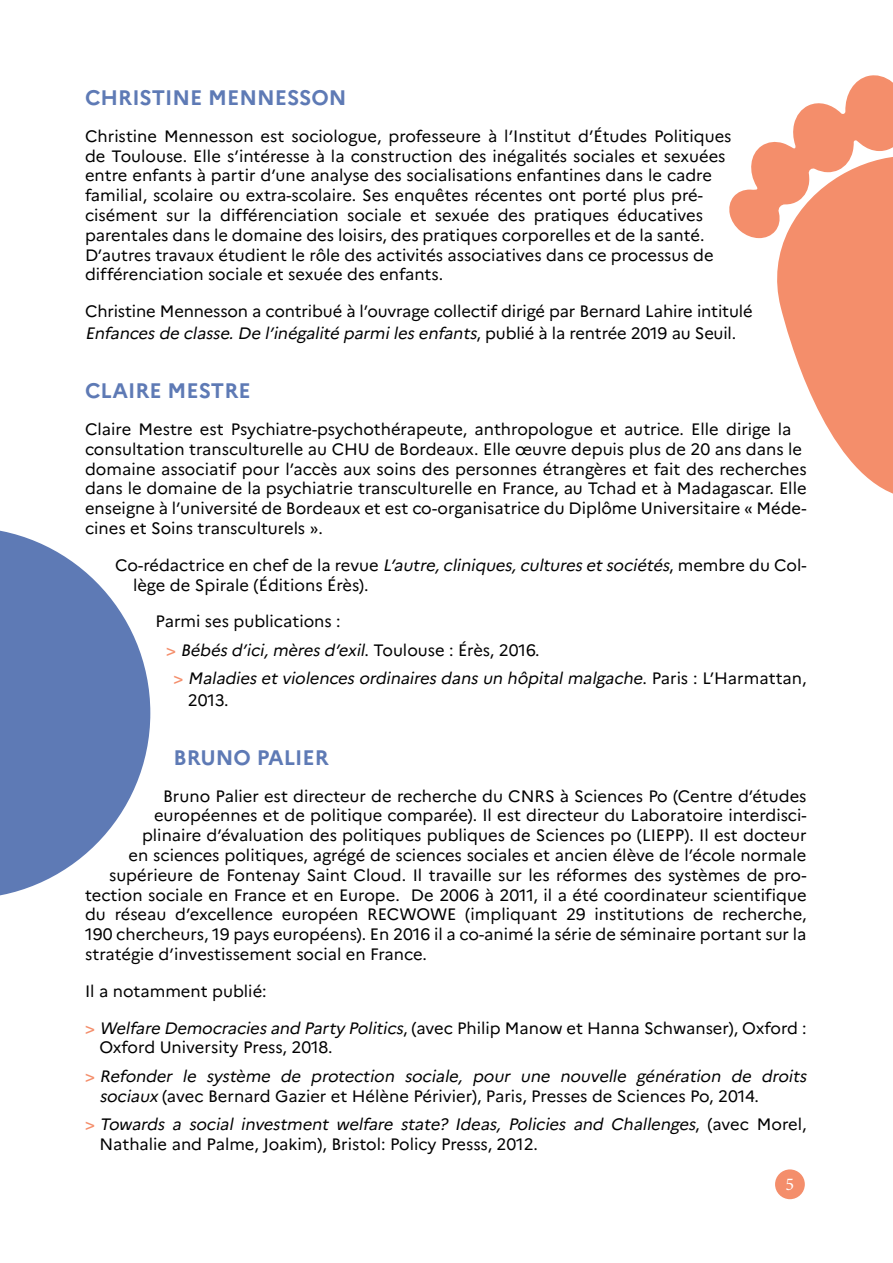
<style>
.page{position:relative;width:893px;height:1263px;background:#fff}
.page>*{position:absolute;margin:0;border:0;box-sizing:border-box;transform-origin:0 0}
.t1{font:700 21px "Marianne";color:#5e7ab5}
.t2{font:18px "Minion Pro";color:#fff}
.t3{font:16.5px/19.8px "Marianne";color:#000}
.t4{font:italic 16.5px/19.8px "Marianne";letter-spacing:-.225em;color:#000}
.s1{font-style:italic}
.s2{font-weight:500;font-style:normal;color:#f48e6b}
.s3{font-style:normal}
.s4{font-weight:500;color:#f48e6b}
</style>
<div class="page">
<div style="left:775px;top:1169px;width:30px;height:30px;background:#f48e6b;border-radius:50%"></div>
<svg style="left:729px;top:75px;width:164px;height:419px"></svg>
<svg style="left:0;top:530px;width:150px;height:366px;fill:#5e7ab5"></svg>
<p class="t1" style="left:85px;top:85px;width:58px">CH RISTI</p>
<p class="t1" style="left:173px;top:85px;width:175px">NE MENNESSON</p>
<p class="t3" style="left:85px;top:126px;width:648px">Christine Mennesson est sociologue, professeure à l’I nstitut d’Études Politiques de Toulouse. E lle s’intéresse à la construction des inégalités sociales et sexuées entre enfants à partir d’une analyse des socialisations enfantines dans le cadre familial, scolaire ou extra-scolaire. Ses enquêtes récentes ont porté plus pré&shy;cisément sur la différenciation sociale et sexuée des pratiques éducatives parentales dans le domaine des loisirs, des pratiques corporelles et de la santé.<br>D’autres travaux étudient le rôle des activités associatives dans ce processus de différenciation sociale et sexuée des enfants.</p>
<p class="t3" style="left:85px;top:301px;width:669px;line-height:21.6px">Christine Mennesson a contribué à l’ouvrage collectif dirigé par Bernard Lahire intitulé<br><span class="s1">Enfances de classe.De l’inégalité parmiles enfants</span>, p u b l i é à l a re n t ré e 2 01 9 a u S e u i l .</p>
<p class="t1" style="left:85px;top:378px;width:167px">CLAI RE MESTRE</p>
<p class="t3" style="left:85px;top:419px;width:723px">Claire Mestre est Psychiatre-psychothérapeute, anthropologue et autrice. E lle dirige la consultation transculturelle au CHU de Bordeaux. E lle œuvre depuis plus de 20 ans dans le domaine associatif pour l’accès aux soins des personnes étrangères et fait des recherches dans le domaine de la psychiatrie transculturelle en France, au Tchad et à Madagascar. E lle enseigne à l’université de Bordeaux et est co-organisatrice du Diplôme U niversitaire « Méde&shy;cines et Soins transculturels ».</p>
<p class="t3" style="left:133px;top:555px;width:675px;text-indent:-18px">Co-rédactrice en chef de la revue <span class="s1">L’autre,cliniques,cultures etsociétés</span>, membre du Col&shy;lège de S pirale (Éditions Érès).</p>
<p class="t3" style="left:156px;top:611px;width:187px">Parmi ses publications :</p>
<p class="t4" style="left:166px;top:640px;width:375px"><span class="s2">&gt;</span> Bébés d’ici,mères d’exil<span class="s3">. To u l o u s e : É r è s , 2 01 6 .</span></p>
<p class="t4" style="left:174px;top:668px;width:635px"><span class="s2">&gt;</span> Maladies et violences ordinaires dans un hôpital malgache<span class="s3">. P a r i s : L’ H a r m a t t a n ,</span></p>
<p class="t3" style="left:188px;top:690px;width:42px">2013.</p>
<p class="t1" style="left:174px;top:744px;width:143px">BRUNO PALIER</p>
<p class="t3" style="left:163px;top:786px;width:645px">Bruno Palier est directeur de recherche du CN RS à Sciences Po (Centre d’études</p>
<p class="t3" style="left:154px;top:806px;width:654px">européennes et de politique comparée). I l est directeur du Laboratoire interdisci-</p>
<p class="t3" style="left:142px;top:825px;width:666px">plinaire d’évaluation des politiques publiques de Sciences po (LIE PP). I l est docteur</p>
<p class="t3" style="left:129px;top:845px;width:679px">en sciences politiques, agrégé de sciences sociales et ancien élève de l’école normale</p>
<p class="t3" style="left:109px;top:865px;width:699px">supérieure de Fontenay Saint Cloud. I l travaille sur les réformes des systèmes de pro-</p>
<p class="t3" style="left:85px;top:885px;width:723px">tection sociale en France et en E urope. De 2006 à 2011, il a été coordinateur scientifique</p>
<p class="t3" style="left:85px;top:905px;width:723px">du réseau d’excellence européen RECWOWE (impliquant 29 institutions de recherche,</p>
<p class="t3" style="left:85px;top:924px;width:723px">190 chercheurs, 19 pays européens). E n 2016 il a co-animé la série de séminaire portant sur la</p>
<p class="t3" style="left:85px;top:944px;width:343px">stratégie d’investissement social en France.</p>
<p class="t3" style="left:85px;top:981px;width:183px">I l a notamment publié:</p>
<p class="t3" style="left:99px;top:1018px;width:709px;text-indent:-14px"><span class="s4">&gt;</span> <span class="s1">Welfare Democracies and Party Politics</span>, (avec Philip Manow et Hanna Schwanser), Oxford :<br>Oxford U niversity Press, 2018.</p>
<p class="t4" style="left:99px;top:1066px;width:712px;text-indent:-14px"><span class="s2">&gt;</span> Refonder le système de protection sociale, pour une nouvelle génération de droits sociaux<span class="s3">(avec Bernard Gazier et Hélène Périvier), Paris, Presses de Sciences Po, 2014.</span></p>
<p class="t4" style="left:99px;top:1114px;width:709px;text-indent:-14px"><span class="s2">&gt;</span> Towards a social investment welfare state? Ideas, Policies and Challenges<span class="s3">, ( a v e c M o r e l ,<br>N athalie and Palme, Joakim), Bristol: Policy Presss, 2012.</span></p>
<p class="t2" style="left:786px;top:1172px;width:10px">5</p>
</div>
